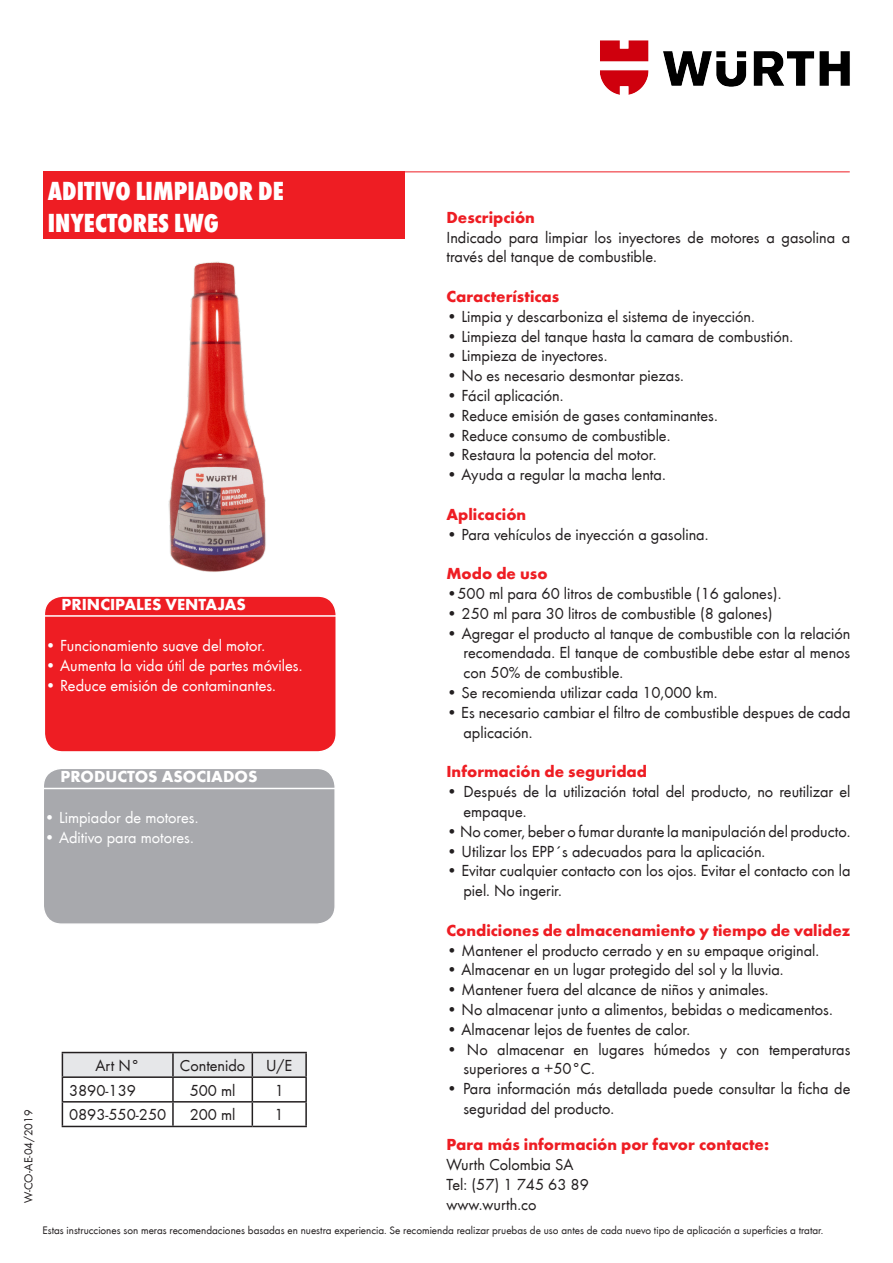
<style>
.page{position:relative;width:893px;height:1263px;background:#fff}
.page>*{position:absolute;margin:0;border:0;box-sizing:border-box;transform-origin:0 0}
.t1{font:800 condensed 27px "Wuerth";color:#fff}
.t2{font:16.5px/19.8px "Wuerth";color:#231f20}
.t3{font:700 16.5px "Wuerth";color:#ee1d23}
.t4{font:16.5px "Wuerth";color:#fff}
.t5{font:700 16.5px "Wuerth";color:#fff}
.t6{font:12px "Wuerth";color:#231f20}
.t7{font:11.25px "Wuerth";color:#231f20}
</style>
<div class="page">
<img style="left:600px;top:40px;width:250px;height:55px">
<div style="left:43px;top:172px;width:362px;height:67px;background:#ee1d23"></div>
<hr style="left:358px;top:171px;width:492px;height:1px;background:#ee1d23">
<hr style="left:252px;top:1052px;width:55px;height:1px;background:#231f20">
<hr style="left:305px;top:1053px;width:2px;height:23px;background:#231f20">
<hr style="left:252px;top:1076px;width:55px;height:2px;background:#231f20">
<hr style="left:305px;top:1078px;width:2px;height:23px;background:#231f20">
<hr style="left:252px;top:1101px;width:55px;height:1px;background:#231f20">
<svg style="left:62px;top:1052px;width:244px;height:74px"></svg>
<hr style="left:305px;top:1102px;width:2px;height:24px;background:#231f20">
<hr style="left:62px;top:1126px;width:111px;height:1px;background:#231f20">
<hr style="left:173px;top:1126px;width:79px;height:1px;background:#231f20">
<hr style="left:252px;top:1126px;width:55px;height:1px;background:#231f20">
<img style="left:168px;top:261px;width:98px;height:311px">
<div style="left:43px;top:768px;width:292px;height:156px;background:#a8a9ad;border-radius:18px"></div>
<div style="left:43px;top:767px;width:293px;height:158px;border:2px solid #fff;border-radius:18px"></div>
<div style="left:44px;top:596px;width:292px;height:156px;background:#ee1d23;border-radius:18px"></div>
<div style="left:44px;top:595px;width:293px;height:158px;border:2px solid #fff;border-radius:18px"></div>
<hr style="left:43px;top:788px;width:293px;height:1px;background:#fff">
<hr style="left:44px;top:615px;width:293px;height:2px;background:#fff">
<p class="t6" style="left:20px;top:1203px;width:95px;rotate:-90deg">W-CO-AE-04/2019</p>
<p class="t1" style="left:48px;top:172px;width:238px">ADITIVO LIMPIADOR DE</p>
<p class="t1" style="left:48px;top:204px;width:172px">INYECTORES LWG</p>
<p class="t3" style="left:446px;top:205px;width:90px">Descripción</p>
<p class="t2" style="left:446px;top:226px;width:405px">Indicado para limpiar los inyectores de motores a gasolina a través del tanque de combustible.</p>
<p class="t3" style="left:446px;top:284px;width:114px">Características</p>
<p class="t2" style="left:446px;top:306px;width:310px">• Limpia y descarboniza el sistema de inyección.</p>
<p class="t2" style="left:446px;top:325px;width:348px">• Limpieza del tanque hasta la camara de combustión.</p>
<p class="t2" style="left:446px;top:345px;width:163px">• Limpieza de inyectores.</p>
<p class="t2" style="left:446px;top:365px;width:239px">• No es necesario desmontar piezas.</p>
<p class="t2" style="left:446px;top:385px;width:118px">• Fácil aplicación.</p>
<p class="t2" style="left:446px;top:405px;width:273px">• Reduce emisión de gases contaminantes.</p>
<p class="t2" style="left:446px;top:424px;width:225px">• Reduce consumo de combustible.</p>
<p class="t2" style="left:446px;top:444px;width:211px">• Restaura la potencia del motor.</p>
<p class="t2" style="left:446px;top:464px;width:221px">• Ayuda a regular la macha lenta.</p>
<p class="t3" style="left:446px;top:502px;width:81px">Aplicación</p>
<p class="t2" style="left:446px;top:523px;width:263px">• Para vehículos de inyección a gasolina.</p>
<p class="t3" style="left:446px;top:562px;width:103px">Modo de uso</p>
<p class="t2" style="left:446px;top:583px;width:336px">•500 ml para 60 litros de combustible (16 galones).</p>
<p class="t2" style="left:446px;top:603px;width:328px">• 250 ml para 30 litros de combustible (8 galones)</p>
<p class="t2" style="left:463px;top:622px;width:388px;text-align:justify;text-indent:-17px">• Agregar el producto al tanque de combustible con la relación recomendada. El tanque de combustible debe estar al menos con 50% de combustible.</p>
<p class="t2" style="left:446px;top:682px;width:273px">• Se recomienda utilizar cada 10,000 km.</p>
<p class="t2" style="left:463px;top:702px;width:388px;text-indent:-17px">• Es necesario cambiar el filtro de combustible despues de cada aplicación.</p>
<p class="t3" style="left:446px;top:760px;width:202px">Información de seguridad</p>
<p class="t2" style="left:463px;top:781px;width:388px;text-indent:-17px">• Después de la utilización total del producto, no reutilizar el empaque.</p>
<p class="t2" style="left:446px;top:820px;width:405px">• No comer, beber o fumar durante la manipulación del producto.</p>
<p class="t2" style="left:446px;top:840px;width:320px">• Utilizar los EPP´s adecuados para la aplicación.</p>
<p class="t2" style="left:463px;top:860px;width:388px;text-indent:-17px">• Evitar cualquier contacto con los ojos. Evitar el contacto con la piel. No ingerir.</p>
<p class="t3" style="left:446px;top:918px;width:405px">Condiciones de almacenamiento y tiempo de validez</p>
<p class="t2" style="left:446px;top:939px;width:374px">• Mantener el producto cerrado y en su empaque original.</p>
<p class="t2" style="left:446px;top:959px;width:339px">• Almacenar en un lugar protegido del sol y la lluvia.</p>
<p class="t2" style="left:446px;top:979px;width:324px">• Mantener fuera del alcance de niños y animales.</p>
<p class="t2" style="left:446px;top:999px;width:388px">• No almacenar junto a alimentos, bebidas o medicamentos.</p>
<p class="t2" style="left:446px;top:1018px;width:245px">• Almacenar lejos de fuentes de calor.</p>
<p class="t2" style="left:463px;top:1038px;width:388px;text-indent:-17px">• No almacenar en lugares húmedos y con temperaturas superiores a +50°C.</p>
<p class="t2" style="left:463px;top:1078px;width:388px;text-indent:-17px">• Para información más detallada puede consultar la ficha de seguridad del producto.</p>
<p class="t5" style="left:62px;top:592px;width:186px">PRINCIPALES VENTAJAS</p>
<p class="t4" style="left:45px;top:634px;width:222px">• Funcionamiento suave del motor.</p>
<p class="t4" style="left:45px;top:654px;width:259px">• Aumenta la vida útil de partes móviles.</p>
<p class="t4" style="left:45px;top:674px;width:232px">• Reduce emisión de contaminantes.</p>
<p class="t5" style="left:61px;top:764px;width:198px">PRODUCTOS ASOCIADOS</p>
<p class="t4" style="left:44px;top:806px;width:156px">• Limpiador de motores.</p>
<p class="t4" style="left:44px;top:826px;width:151px">• Aditivo para motores.</p>
<p class="t2" style="left:96px;top:1055px;width:46px">Art N°</p>
<p class="t2" style="left:180px;top:1055px;width:67px">Contenido</p>
<p class="t2" style="left:266px;top:1055px;width:28px">U/E</p>
<p class="t2" style="left:69px;top:1079px;width:68px">3890-139</p>
<p class="t2" style="left:190px;top:1079px;width:47px">500 ml</p>
<p class="t2" style="left:275px;top:1079px;width:11px">1</p>
<p class="t2" style="left:69px;top:1104px;width:99px">0893-550-250</p>
<p class="t2" style="left:190px;top:1104px;width:47px">200 ml</p>
<p class="t2" style="left:275px;top:1104px;width:11px">1</p>
<p class="t3" style="left:446px;top:1132px;width:324px">Para más información por favor contacte:</p>
<p class="t2" style="left:446px;top:1154px;width:128px">Wurth Colombia SA</p>
<p class="t2" style="left:446px;top:1174px;width:144px">Tel: (57) 1 745 63 89</p>
<p class="t2" style="left:446px;top:1193px;width:91px">www.wurth.co</p>
<p class="t7" style="left:43px;top:1222px;width:782px">Estas instrucciones son meras recomendaciones basadas en nuestra experiencia. Se recomienda realizar pruebas de uso antes de cada nuevo tipo de aplicación a superficies a tratar.</p>
</div>
